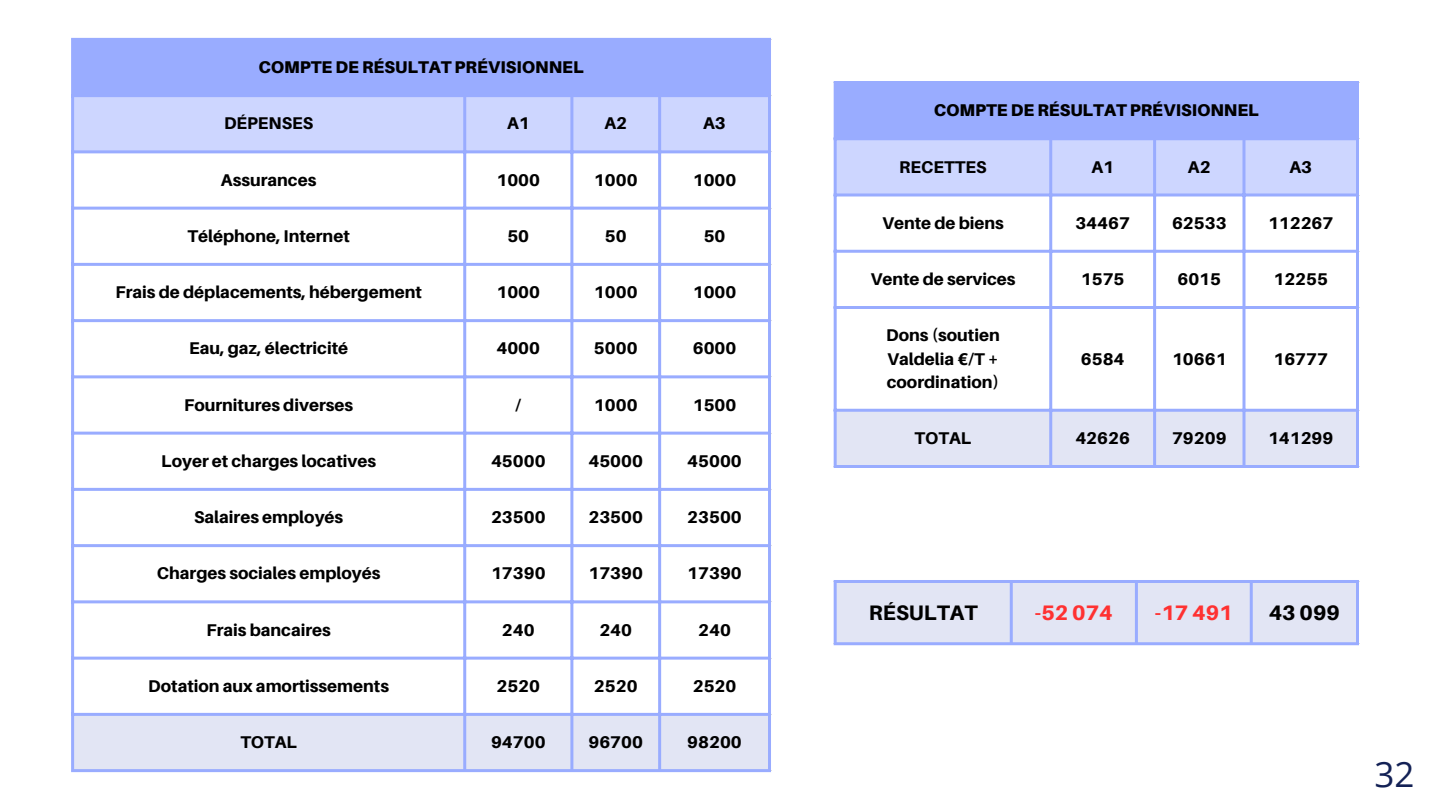
<style>
.page{position:relative;width:1440px;height:810px;background:#fff}
.page>*{position:absolute;margin:0;border:0;box-sizing:border-box;transform-origin:0 0}
.t1{font:35px "Open Sans";color:#132155}
.t2{font:800 21px "Aileron";color:#000}
.t3{font:800 21px "Aileron";color:#ff3131}
.t4{font:800 17px/23.2px "Aileron";color:#000;text-align:justify}
.t5{font:900 17px "Aileron";color:#000}
</style>
<div class="page">
<div style="left:835px;top:82px;width:523px;height:57px;background:#99acff"></div>
<div style="left:837px;top:140px;width:519px;height:54px;background:#cdd6ff"></div>
<svg style="left:837px;top:309px;width:519px;height:100px"></svg>
<div style="left:837px;top:412px;width:519px;height:53px;background:#e2e5f4"></div>
<hr style="left:834px;top:84px;width:3px;height:381px;background:#99acff">
<hr style="left:1049px;top:140px;width:3px;height:325px;background:#99acff">
<hr style="left:1153px;top:140px;width:3px;height:325px;background:#99acff">
<hr style="left:1242px;top:140px;width:3px;height:325px;background:#99acff">
<hr style="left:1356px;top:84px;width:3px;height:381px;background:#99acff">
<hr style="left:834px;top:81px;width:525px;height:3px;background:#99acff">
<hr style="left:834px;top:137px;width:525px;height:3px;background:#99acff">
<hr style="left:834px;top:194px;width:525px;height:3px;background:#99acff">
<hr style="left:834px;top:250px;width:525px;height:3px;background:#99acff">
<hr style="left:834px;top:306px;width:525px;height:3px;background:#99acff">
<hr style="left:834px;top:409px;width:525px;height:3px;background:#99acff">
<hr style="left:834px;top:465px;width:525px;height:3px;background:#99acff">
<div style="left:72px;top:39px;width:698px;height:57px;background:#99acff"></div>
<div style="left:74px;top:97px;width:694px;height:53px;background:#cdd6ff"></div>
<svg style="left:74px;top:153px;width:694px;height:560px"></svg>
<div style="left:74px;top:716px;width:694px;height:53px;background:#e2e5f4"></div>
<hr style="left:71px;top:41px;width:3px;height:728px;background:#99acff">
<hr style="left:463px;top:97px;width:3px;height:672px;background:#99acff">
<hr style="left:570px;top:97px;width:3px;height:672px;background:#99acff">
<hr style="left:658px;top:97px;width:3px;height:672px;background:#99acff">
<hr style="left:768px;top:41px;width:3px;height:728px;background:#99acff">
<hr style="left:71px;top:38px;width:700px;height:3px;background:#99acff">
<hr style="left:71px;top:94px;width:700px;height:3px;background:#99acff">
<hr style="left:71px;top:150px;width:700px;height:3px;background:#99acff">
<hr style="left:71px;top:207px;width:700px;height:3px;background:#99acff">
<hr style="left:71px;top:263px;width:700px;height:3px;background:#99acff">
<hr style="left:71px;top:319px;width:700px;height:3px;background:#99acff">
<hr style="left:71px;top:375px;width:700px;height:3px;background:#99acff">
<hr style="left:71px;top:432px;width:700px;height:3px;background:#99acff">
<hr style="left:71px;top:488px;width:700px;height:3px;background:#99acff">
<hr style="left:71px;top:544px;width:700px;height:3px;background:#99acff">
<hr style="left:71px;top:600px;width:700px;height:3px;background:#99acff">
<hr style="left:71px;top:657px;width:700px;height:3px;background:#99acff">
<hr style="left:71px;top:713px;width:700px;height:3px;background:#99acff">
<hr style="left:71px;top:769px;width:700px;height:3px;background:#99acff">
<div style="left:837px;top:583px;width:519px;height:59px;background:#e2e5f4"></div>
<hr style="left:834px;top:583px;width:3px;height:59px;background:#99acff">
<hr style="left:1010px;top:583px;width:3px;height:59px;background:#99acff">
<hr style="left:1135px;top:583px;width:3px;height:59px;background:#99acff">
<hr style="left:1250px;top:583px;width:3px;height:59px;background:#99acff">
<hr style="left:1356px;top:583px;width:3px;height:59px;background:#99acff">
<hr style="left:834px;top:580px;width:525px;height:3px;background:#99acff">
<hr style="left:834px;top:642px;width:525px;height:3px;background:#99acff">
<p class="t5" style="left:258px;top:57px;width:327px">COMPTE DE RÉSULTAT PRÉVISIONNEL</p>
<p class="t4" style="left:224px;top:111px;width:91px">DÉPENSES</p>
<p class="t4" style="left:507px;top:111px;width:24px">A1</p>
<p class="t4" style="left:604px;top:111px;width:24px">A2</p>
<p class="t4" style="left:703px;top:111px;width:24px">A3</p>
<p class="t4" style="left:221px;top:168px;width:97px">Assurances</p>
<p class="t4" style="left:497px;top:168px;width:45px">1000</p>
<p class="t4" style="left:594px;top:168px;width:45px">1000</p>
<p class="t4" style="left:693px;top:168px;width:45px">1000</p>
<p class="t4" style="left:188px;top:224px;width:164px">Téléphone, Internet</p>
<p class="t4" style="left:507px;top:224px;width:23px">50</p>
<p class="t4" style="left:605px;top:224px;width:23px">50</p>
<p class="t4" style="left:704px;top:224px;width:23px">50</p>
<p class="t4" style="left:116px;top:280px;width:308px">Frais de déplacements, hébergement</p>
<p class="t4" style="left:497px;top:280px;width:45px">1000</p>
<p class="t4" style="left:594px;top:280px;width:45px">1000</p>
<p class="t4" style="left:693px;top:280px;width:45px">1000</p>
<p class="t4" style="left:189px;top:336px;width:160px">Eau, gaz, électricité</p>
<p class="t4" style="left:497px;top:336px;width:45px">4000</p>
<p class="t4" style="left:594px;top:336px;width:45px">5000</p>
<p class="t4" style="left:693px;top:336px;width:45px">6000</p>
<p class="t4" style="left:184px;top:393px;width:171px">Fournitures diverses</p>
<p class="t4" style="left:515px;top:393px;width:7px">/</p>
<p class="t4" style="left:594px;top:393px;width:45px">1000</p>
<p class="t4" style="left:693px;top:393px;width:45px">1500</p>
<p class="t4" style="left:161px;top:449px;width:216px">Loyer et charges locatives</p>
<p class="t4" style="left:491px;top:449px;width:56px">45000</p>
<p class="t4" style="left:589px;top:449px;width:56px">45000</p>
<p class="t4" style="left:687px;top:449px;width:56px">45000</p>
<p class="t4" style="left:194px;top:505px;width:151px">Salaires employés</p>
<p class="t4" style="left:491px;top:505px;width:56px">23500</p>
<p class="t4" style="left:589px;top:505px;width:56px">23500</p>
<p class="t4" style="left:687px;top:505px;width:56px">23500</p>
<p class="t4" style="left:157px;top:561px;width:225px">Charges sociales employés</p>
<p class="t4" style="left:491px;top:561px;width:56px">17390</p>
<p class="t4" style="left:589px;top:561px;width:56px">17390</p>
<p class="t4" style="left:687px;top:561px;width:56px">17390</p>
<p class="t4" style="left:206px;top:618px;width:126px">Frais bancaires</p>
<p class="t4" style="left:502px;top:618px;width:34px">240</p>
<p class="t4" style="left:599px;top:618px;width:34px">240</p>
<p class="t4" style="left:698px;top:618px;width:34px">240</p>
<p class="t4" style="left:148px;top:674px;width:242px">Dotation aux amortissements</p>
<p class="t4" style="left:497px;top:674px;width:45px">2520</p>
<p class="t4" style="left:594px;top:674px;width:45px">2520</p>
<p class="t4" style="left:693px;top:674px;width:45px">2520</p>
<p class="t4" style="left:240px;top:730px;width:58px">TOTAL</p>
<p class="t4" style="left:491px;top:730px;width:56px">94700</p>
<p class="t4" style="left:589px;top:730px;width:56px">96700</p>
<p class="t4" style="left:687px;top:730px;width:56px">98200</p>
<p class="t5" style="left:934px;top:100px;width:327px">COMPTE DE RÉSULTAT PRÉVISIONNEL</p>
<p class="t4" style="left:899px;top:155px;width:89px">RECETTES</p>
<p class="t4" style="left:1091px;top:155px;width:24px">A1</p>
<p class="t4" style="left:1188px;top:155px;width:24px">A2</p>
<p class="t4" style="left:1289px;top:155px;width:24px">A3</p>
<p class="t4" style="left:882px;top:211px;width:123px">Vente de biens</p>
<p class="t4" style="left:1075px;top:211px;width:56px">34467</p>
<p class="t4" style="left:1172px;top:211px;width:56px">62533</p>
<p class="t4" style="left:1268px;top:211px;width:67px">112267</p>
<p class="t4" style="left:870px;top:267px;width:147px">Vente de services</p>
<p class="t4" style="left:1081px;top:267px;width:45px">1575</p>
<p class="t4" style="left:1177px;top:267px;width:45px">6015</p>
<p class="t4" style="left:1273px;top:267px;width:56px">12255</p>
<p class="t4" style="left:886px;top:323px;width:115px">Dons (soutien Valdelia €/T + coordination)</p>
<p class="t4" style="left:1081px;top:347px;width:45px">6584</p>
<p class="t4" style="left:1172px;top:347px;width:56px">10661</p>
<p class="t4" style="left:1273px;top:347px;width:56px">16777</p>
<p class="t4" style="left:915px;top:426px;width:58px">TOTAL</p>
<p class="t4" style="left:1075px;top:426px;width:56px">42626</p>
<p class="t4" style="left:1172px;top:426px;width:56px">79209</p>
<p class="t4" style="left:1268px;top:426px;width:67px">141299</p>
<p class="t2" style="left:869px;top:599px;width:110px">RÉSULTAT</p>
<p class="t3" style="left:1035px;top:599px;width:79px">-52 074</p>
<p class="t3" style="left:1155px;top:599px;width:79px">-17 491</p>
<p class="t2" style="left:1269px;top:599px;width:73px">43 099</p>
<p class="t1" style="left:1374px;top:750px;width:41px">32</p>
</div>
